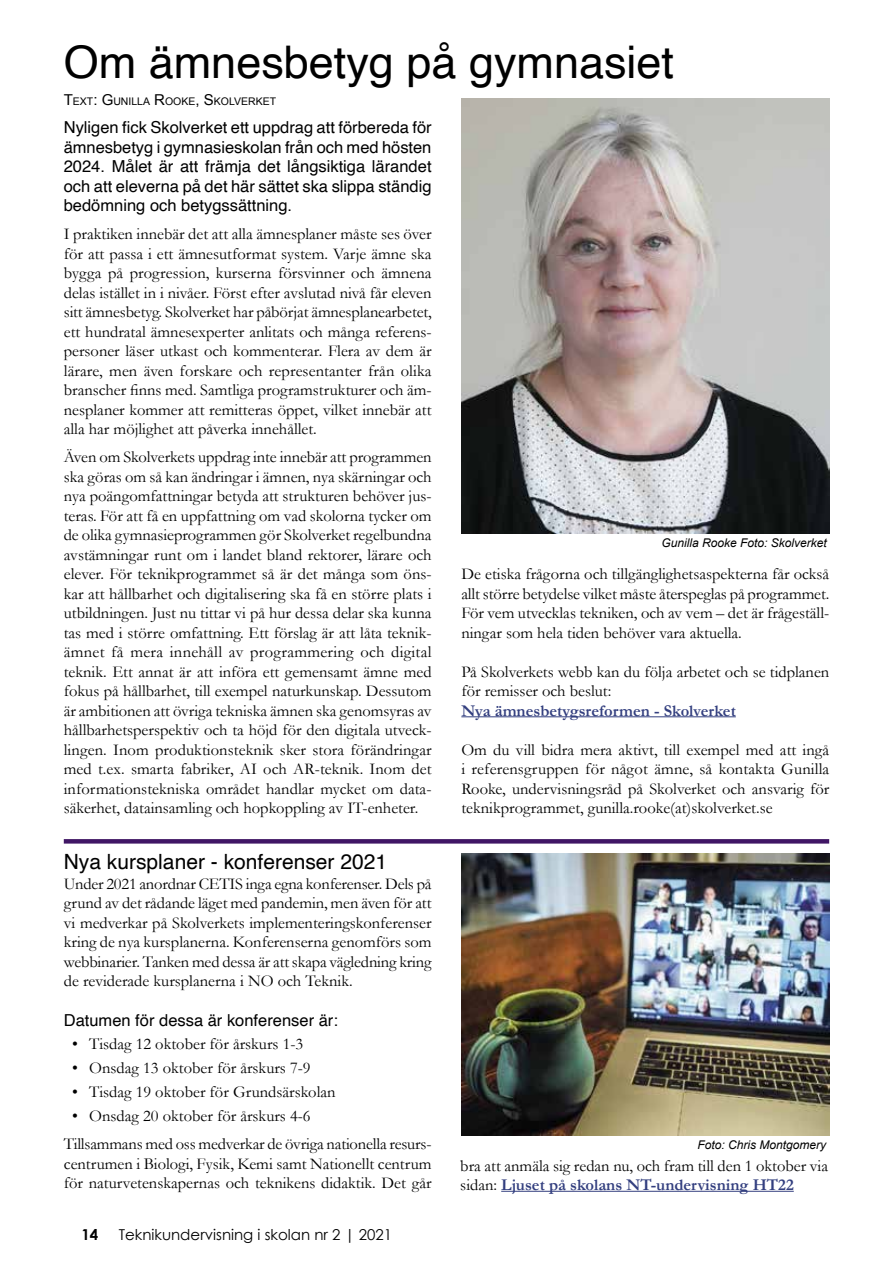
<style>
.page{position:relative;width:893px;height:1263px;background:#fff}
.page>*{position:absolute;margin:0;border:0;box-sizing:border-box;transform-origin:0 0}
.t1{font:45px "Helvetica";color:#000}
.t2{font:21px "Helvetica";color:#000}
.t3{font:16.5px/19.5px "Garamond";color:#000;text-align:justify}
.t4{font:16.5px/19.5px "Helvetica";color:#000;text-align:justify}
.t5{font:700 16.5px "Garamond";color:#333f7f}
.t6{font:15px "Century Gothic";color:#000}
.t7{font:700 15px "Century Gothic";color:#000}
.t8{font:italic 12px "Arial";color:#000}
.t9{font:10.5px "Arial";color:#000}
.s1{font-size:15px}
.s2{font-weight:700;color:#333f7f}
</style>
<div class="page">
<img style="left:461px;top:99px;width:368px;height:435px">
<hr style="left:461px;top:716px;width:275px;height:1px;background:#333f7f">
<svg style="left:64px;top:839px;width:765px;height:4px;background:#441b68"></svg>
<img style="left:461px;top:854px;width:368px;height:281px">
<hr style="left:501px;top:1191px;width:293px;height:1px;background:#333f7f">
<h1 class="t1" style="left:64px;top:28px;width:612px">Om ämnesbetyg på gymnasiet</h1>
<p class="t9" style="left:64px;top:95px;width:213px"><span class="s1">T</span>EXT<span class="s1">: G</span>UNI LLA <span class="s1">R</span>OOKE<span class="s1">, S</span>KOLVERKET</p>
<p class="t4" style="left:64px;top:118px;width:369px">Nyligen fick Skolverket ett uppdrag att förbereda för ämnesbetyg i gymnasieskolan från och med hösten 2024. Målet är att främja det långsiktiga lärandet och att eleverna på det här sättet ska slippa ständig bedömning och betygssättning.</p>
<p class="t3" style="left:64px;top:224px;width:369px">I praktiken innebär det att alla ämnesplaner måste ses över för att passa i ett ämnesutformat system. Varje ämne ska bygga på progression, kurserna försvinner och ämnena delas istället in i nivåer. Först efter avslutad nivå får eleven sitt ämnesbetyg. Skolverket har påbörjat ämnesplanearbetet, ett hundratal ämnesexperter anlitats och många referens&shy;personer läser utkast och kommenterar. Flera av dem är lärare, men även forskare och representanter från olika branscher finns med. Samtliga programstrukturer och äm&shy;nesplaner kommer att remitteras öppet, vilket innebär att alla har möjlighet att påverka innehållet.</p>
<p class="t3" style="left:64px;top:447px;width:369px">Även om Skolverkets uppdrag inte innebär att programmen ska göras om så kan ändringar i ämnen, nya skärningar och nya poängomfattningar betyda att strukturen behöver jus&shy;teras. För att få en uppfattning om vad skolorna tycker om de olika gymnasieprogrammen gör Skolverket regelbundna avstämningar runt om i landet bland rektorer, lärare och elever. För teknikprogrammet så är det många som öns&shy;kar att hållbarhet och digitalisering ska få en större plats i utbildningen. Just nu tittar vi på hur dessa delar ska kunna tas med i större omfattning. Ett förslag är att låta teknik&shy;ämnet få mera innehåll av programmering och digital teknik. Ett annat är att införa ett gemensamt ämne med fokus på hållbarhet, till exempel naturkunskap. Dessutom är ambitionen att övriga tekniska ämnen ska genomsyras av hållbarhetsperspektiv och ta höjd för den digitala utveck&shy;lingen. Inom produktionsteknik sker stora förändringar med t.ex. smarta fabriker, AI och AR-teknik. Inom det informationstekniska området handlar mycket om data&shy;säkerhet, datainsamling och hopkoppling av IT-enheter.</p>
<p class="t8" style="left:661px;top:535px;width:167px">Gunilla Rooke Foto: Skolverket</p>
<p class="t3" style="left:461px;top:564px;width:369px">De etiska frågorna och tillgänglighetsaspekterna får också allt större betydelse vilket måste återspeglas på programmet.<br>För vem utvecklas tekniken, och av vem – det är frågeställ&shy;ningar som hela tiden behöver vara aktuella.</p>
<p class="t3" style="left:461px;top:661px;width:369px">På Skolverkets webb kan du följa arbetet och se tidplanen för remisser och beslut:</p>
<p class="t5" style="left:461px;top:699px;width:276px">Nya ämnesbetygsreformen - Skolverket</p>
<p class="t3" style="left:461px;top:739px;width:369px">Om du vill bidra mera aktivt, till exempel med att ingå i referensgruppen för något ämne, så kontakta Gunilla Rooke, undervisningsråd på Skolverket och ansvarig för teknikprogrammet, gunilla.rooke(at)skolverket.se</p>
<p class="t2" style="left:64px;top:846px;width:325px">Nya kursplaner - konferenser 2021</p>
<p class="t3" style="left:64px;top:874px;width:369px">Under 2021 anordnar CETIS inga egna konferenser. Dels på grund av det rådande läget med pandemin, men även för att vi medverkar på Skolverkets implementeringskonferenser kring de nya kursplanerna. Konferenserna genomförs som webbinarier. Tanken med dessa är att skapa vägledning kring de reviderade kursplanerna i NO och Teknik.</p>
<p class="t4" style="left:64px;top:1010px;width:276px">Datumen för dessa är konferenser är:</p>
<p class="t3" style="left:72px;top:1034px;width:233px">• Tisdag 12 oktober för årskurs 1-3</p>
<p class="t3" style="left:72px;top:1058px;width:240px">• Onsdag 13 oktober för årskurs 7-9</p>
<p class="t3" style="left:72px;top:1081px;width:265px">• Tisdag 19 oktober för Grundsärskolan</p>
<p class="t3" style="left:64px;top:1101px;width:369px;line-height:28.5px;text-indent:8px">• Onsdag 20 oktober för årskurs 4-6<br>Tillsammans med oss medverkar de övriga nationella resurs-</p>
<p class="t3" style="left:64px;top:1153px;width:369px">centrumen i Biologi, Fysik, Kemi samt Nationellt centrum för naturvetenskapernas och teknikens didaktik. Det går</p>
<p class="t3" style="left:460px;top:1155px;width:369px">bra att anmäla sig redan nu, och fram till den 1 oktober via sidan: <span class="s2">Ljuset på skolans NT-undervisning HT22</span></p>
<p class="t8" style="left:697px;top:1137px;width:130px">Foto: Chris Montgomery</p>
<p class="t7" style="left:82px;top:1223px;width:18px">14</p>
<p class="t6" style="left:119px;top:1224px;width:275px">Teknikundervisning i skolan nr 2 | 2021</p>
</div>
